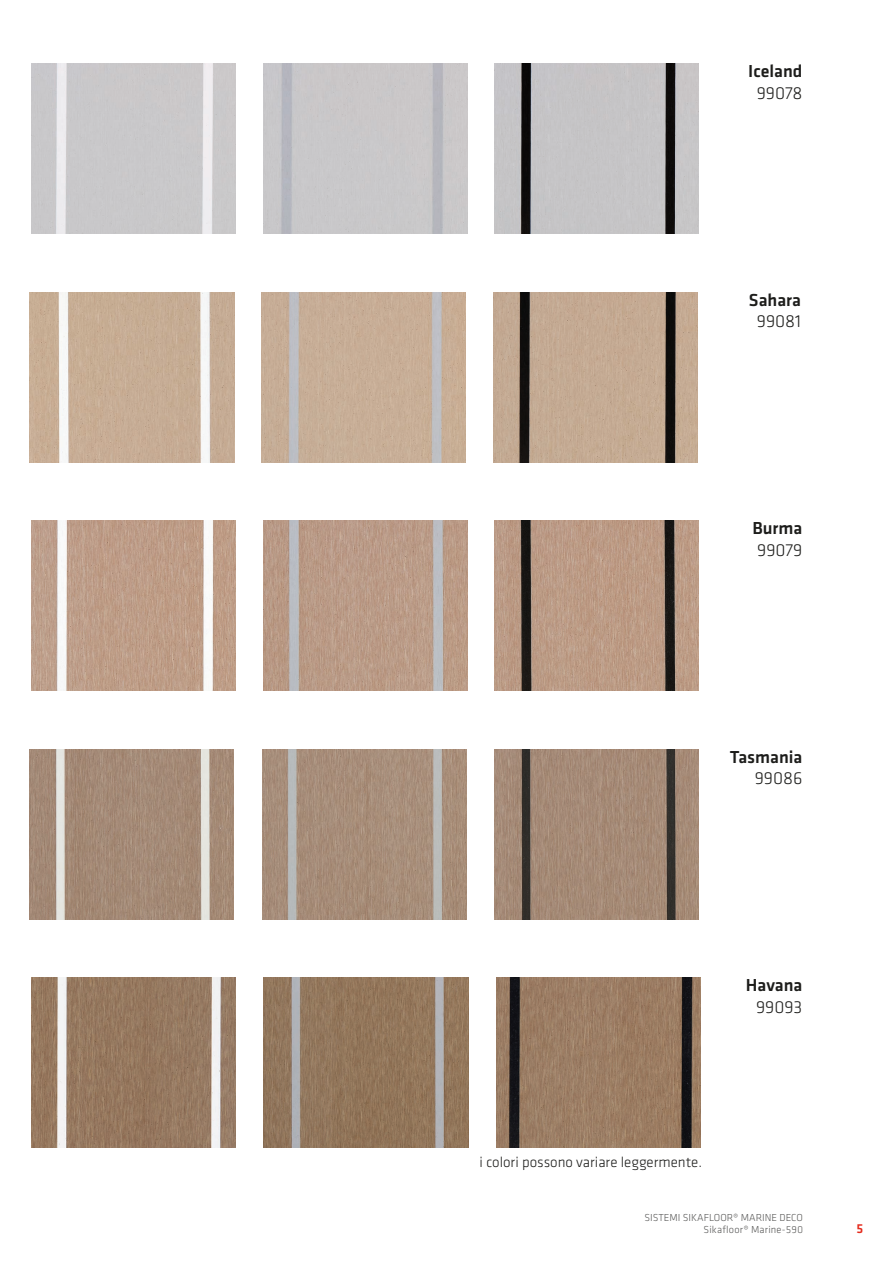
<style>
.page{position:relative;width:893px;height:1263px;background:#fff}
.page>*{position:absolute;margin:0;border:0;box-sizing:border-box;transform-origin:0 0}
.t1{font:500 18px "Klavika";color:#1d1d1b}
.t2{font:300 18px "Klavika";color:#1d1d1b}
.t3{font:300 15px "Klavika";color:#1d1d1b}
.t4{font:500 13.5px "Klavika";color:#e52b1d}
.t5{font:300 10.5px/12.8px "Klavika";color:#575756;text-align:right}
</style>
<div class="page">
<img style="left:31px;top:521px;width:205px;height:169px">
<img style="left:263px;top:521px;width:204px;height:169px">
<img style="left:495px;top:521px;width:204px;height:169px">
<img style="left:31px;top:64px;width:205px;height:170px">
<img style="left:263px;top:64px;width:204px;height:170px">
<img style="left:495px;top:64px;width:204px;height:170px">
<img style="left:30px;top:293px;width:204px;height:170px">
<img style="left:262px;top:293px;width:204px;height:170px">
<img style="left:493px;top:293px;width:204px;height:170px">
<img style="left:30px;top:749px;width:204px;height:170px">
<img style="left:263px;top:749px;width:203px;height:170px">
<img style="left:495px;top:749px;width:204px;height:170px">
<img style="left:31px;top:977px;width:204px;height:170px">
<img style="left:264px;top:977px;width:204px;height:170px">
<img style="left:496px;top:977px;width:205px;height:170px">
<p class="t1" style="left:748px;top:59px;width:56px">Iceland</p>
<p class="t2" style="left:757px;top:82px;width:47px">99078</p>
<p class="t1" style="left:749px;top:287px;width:53px">Sahara</p>
<p class="t2" style="left:757px;top:310px;width:46px">99081</p>
<p class="t1" style="left:752px;top:516px;width:52px">Burma</p>
<p class="t2" style="left:757px;top:539px;width:47px">99079</p>
<p class="t1" style="left:730px;top:744px;width:74px">Tasmania</p>
<p class="t2" style="left:755px;top:767px;width:49px">99086</p>
<p class="t1" style="left:746px;top:973px;width:58px">Havana</p>
<p class="t2" style="left:756px;top:996px;width:48px">99093</p>
<p class="t3" style="left:480px;top:1153px;width:224px">i colori possono variare leggermente.</p>
<p class="t5" style="left:645px;top:1211px;width:160px">SISTEMI SIKAFLOOR® MARINE DECO<br>Sikafloor® Marine-590</p>
<p class="t4" style="left:856px;top:1219px;width:8px">5</p>
</div>
